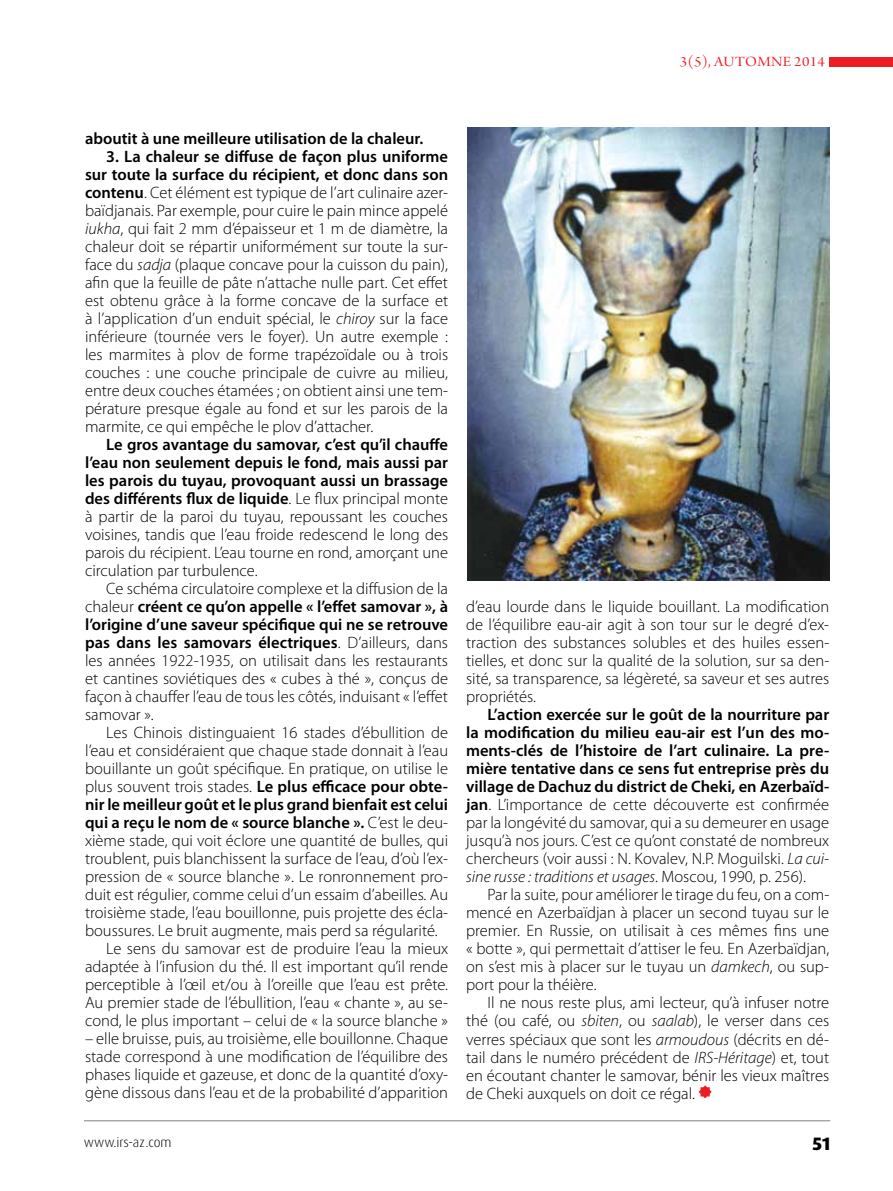
<style>
.page{position:relative;width:893px;height:1191px;background:#fff}
.page>*{position:absolute;margin:0;border:0;box-sizing:border-box;transform-origin:0 0}
.t1{font:800 18px "Dax Pro";color:#000}
.t2{font:300 16.5px/18px "Myriad Pro";color:#000;text-align:justify}
.t3{font:600 16.5px/18px "Myriad Pro";color:#000;text-align:justify}
.t4{font:15px "Arno Pro Display";letter-spacing:.02em;color:#ed1d24;scale:1.1 1}
.t5{font:300 13.5px "Dax Pro";color:#000}
.s1{font-weight:600}
.s2{font-style:italic}
.s3{font-weight:300}
.s4{font-weight:300;font-style:italic}
</style>
<div class="page">
<hr style="left:84px;top:1120px;width:746px;height:1px;background:#808285">
<svg style="left:699px;top:1085px;width:13px;height:13px"></svg>
<img style="left:467px;top:128px;width:362px;height:452px">
<div style="left:829px;top:57px;width:64px;height:9px;background:#ed1d24"></div>
<p class="t4" style="left:680px;top:53px;width:133px">3(5), AUTOMNE 2014</p>
<p class="t3" style="left:85px;top:129px;width:340px">aboutit à une meilleure utilisation de la chaleur.</p>
<p class="t2" style="left:85px;top:148px;width:365px;text-indent:21px"><span class="s1">3. La chaleur se diffuse de façon plus uniforme sur toute la surface du récipient, et donc dans son contenu</span>. Cet élément est typique de l’art culinaire azer&shy;baïdjanais. Par exemple, pour cuire le pain mince appelé <span class="s2">iukha</span>, qui fait 2 mm d’épaisseur et 1 m de diamètre, la chaleur doit se répartir uniformément sur toute la sur&shy;face du <span class="s2">sadja</span> (plaque concave pour la cuisson du pain), afin que la feuille de pâte n’attache nulle part. Cet effet est obtenu grâce à la forme concave de la surface et à l’application d’un enduit spécial, le <span class="s2">chiroy</span> sur la face inférieure (tournée vers le foyer). Un autre exemple : les marmites à plov de forme trapézoïdale ou à trois couches : une couche principale de cuivre au milieu, entre deux couches étamées ; on obtient ainsi une tem&shy;pérature presque égale au fond et sur les parois de la marmite, ce qui empêche le plov d’attacher.</p>
<p class="t2" style="left:85px;top:436px;width:365px;text-indent:21px"><span class="s1">Le gros avantage du samovar, c’est qu’il chauffe l’eau non seulement depuis le fond, mais aussi par les parois du tuyau, provoquant aussi un brassage des différents flux de liquide</span>. Le flux principal monte à partir de la paroi du tuyau, repoussant les couches voisines, tandis que l’eau froide redescend le long des parois du récipient. L’eau tourne en rond, amorçant une circulation par turbulence.</p>
<p class="t2" style="left:85px;top:580px;width:365px;text-indent:21px">Ce schéma circulatoire complexe et la diffusion de la chaleur <span class="s1">créent ce qu’on appelle « l’effet samovar », à l’origine d’une saveur spécifique qui ne se retrouve pas dans les samovars électriques</span>. D’ailleurs, dans les années 1922-1935, on utilisait dans les restaurants et cantines soviétiques des « cubes à thé », conçus de façon à chauffer l’eau de tous les côtés, induisant « l’effet samovar ».</p>
<p class="t2" style="left:106px;top:724px;width:343px">Les Chinois distinguaient 16 stades d’ébullition de</p>
<p class="t2" style="left:85px;top:742px;width:365px">l’eau et considéraient que chaque stade donnait à l’eau</p>
<p class="t2" style="left:85px;top:760px;width:365px">bouillante un goût spécifique. En pratique, on utilise le</p>
<p class="t2" style="left:85px;top:778px;width:365px">plus souvent trois stades. <span class="s1">Le plus efficace pour obte-</span></p>
<p class="t3" style="left:85px;top:795px;width:364px">nir le meilleur goût et le plus grand bienfait est celui</p>
<p class="t3" style="left:85px;top:813px;width:365px">qui a reçu le nom de « source blanche ». <span class="s3">C’est le deu-</span></p>
<p class="t2" style="left:85px;top:832px;width:365px">xième stade, qui voit éclore une quantité de bulles, qui</p>
<p class="t2" style="left:85px;top:850px;width:365px">troublent, puis blanchissent la surface de l’eau, d’où l’ex-</p>
<p class="t2" style="left:85px;top:868px;width:365px">pression de « source blanche ». Le ronronnement pro-</p>
<p class="t2" style="left:85px;top:886px;width:365px">duit est régulier, comme celui d’un essaim d’abeilles. Au</p>
<p class="t2" style="left:85px;top:904px;width:365px">troisième stade, l’eau bouillonne, puis projette des écla-</p>
<p class="t2" style="left:85px;top:922px;width:354px">boussures. Le bruit augmente, mais perd sa régularité.</p>
<p class="t2" style="left:106px;top:940px;width:343px">Le sens du samovar est de produire l’eau la mieux</p>
<p class="t2" style="left:85px;top:958px;width:365px">adaptée à l’infusion du thé. I l est important qu’il rende</p>
<p class="t2" style="left:85px;top:976px;width:365px">perceptible à l’œil et/ou à l’oreille que l’eau est prête.</p>
<p class="t2" style="left:85px;top:994px;width:365px">Au premier stade de l’ébullition, l’eau « chante », au se-</p>
<p class="t2" style="left:85px;top:1012px;width:365px">cond, le plus important – celui de « la source blanche »</p>
<p class="t2" style="left:85px;top:1030px;width:365px">– elle bruisse, puis, au troisième, elle bouillonne. Chaque stade correspond à une modification de l’équilibre des phases liquide et gazeuse, et donc de la quantité d’oxy&shy;gène dissous dans l’eau et de la probabilité d’apparition</p>
<p class="t2" style="left:466px;top:598px;width:365px">d’eau lourde dans le liquide bouillant. La modification de l’équilibre eau-air agit à son tour sur le degré d’ex&shy;traction des substances solubles et des huiles essen&shy;tielles, et donc sur la qualité de la solution, sur sa den&shy;sité, sa transparence, sa légèreté, sa saveur et ses autres propriétés.</p>
<p class="t3" style="left:466px;top:705px;width:365px;text-indent:21px">L’action exercée sur le goût de la nourriture par la modification du milieu eau-air est l’un des mo&shy;ments-clés de l’histoire de l’art culinaire. La pre&shy;mière tentative dans ce sens fut entreprise près du village de Dachuz du district de Cheki, en Azerbaïd&shy;jan<span class="s3">. L’importance de cette découverte est confirmée par la longévité du samovar, qui a su demeurer en usage jusqu’à nos jours. C’est ce qu’ont constaté de nombreux chercheurs (voir aussi : N. Kovalev, N.P. Moguilski.</span> <span class="s4">La cui&shy;sine russe : traditions et usages</span><span class="s3">. Мoscou, 1990, p. 256).</span></p>
<p class="t2" style="left:466px;top:886px;width:365px;text-indent:21px">Par la suite, pour améliorer le tirage du feu, on a com&shy;mencé en Azerbaïdjan à placer un second tuyau sur le premier. En Russie, on utilisait à ces mêmes fins une « botte », qui permettait d’attiser le feu. En Azerbaïdjan, on s’est mis à placer sur le tuyau un <span class="s2">damkech</span>, ou sup&shy;port pour la théière.</p>
<p class="t2" style="left:466px;top:994px;width:365px;text-indent:21px">I l ne nous reste plus, ami lecteur, qu’à infuser notre thé (ou café, ou <span class="s2">sbiten</span>, ou <span class="s2">saalab</span>), le verser dans ces verres spéciaux que sont les <span class="s2">armoudous</span> (décrits en dé&shy;tail dans le numéro précédent de <span class="s2">IRS-Héritage</span>) et, tout en écoutant chanter le samovar, bénir les vieux maîtres de Cheki auxquels on doit ce régal.</p>
<p class="t5" style="left:84px;top:1133px;width:89px">www.irs-az.com</p>
<p class="t1" style="left:812px;top:1131px;width:19px">51</p>
</div>
